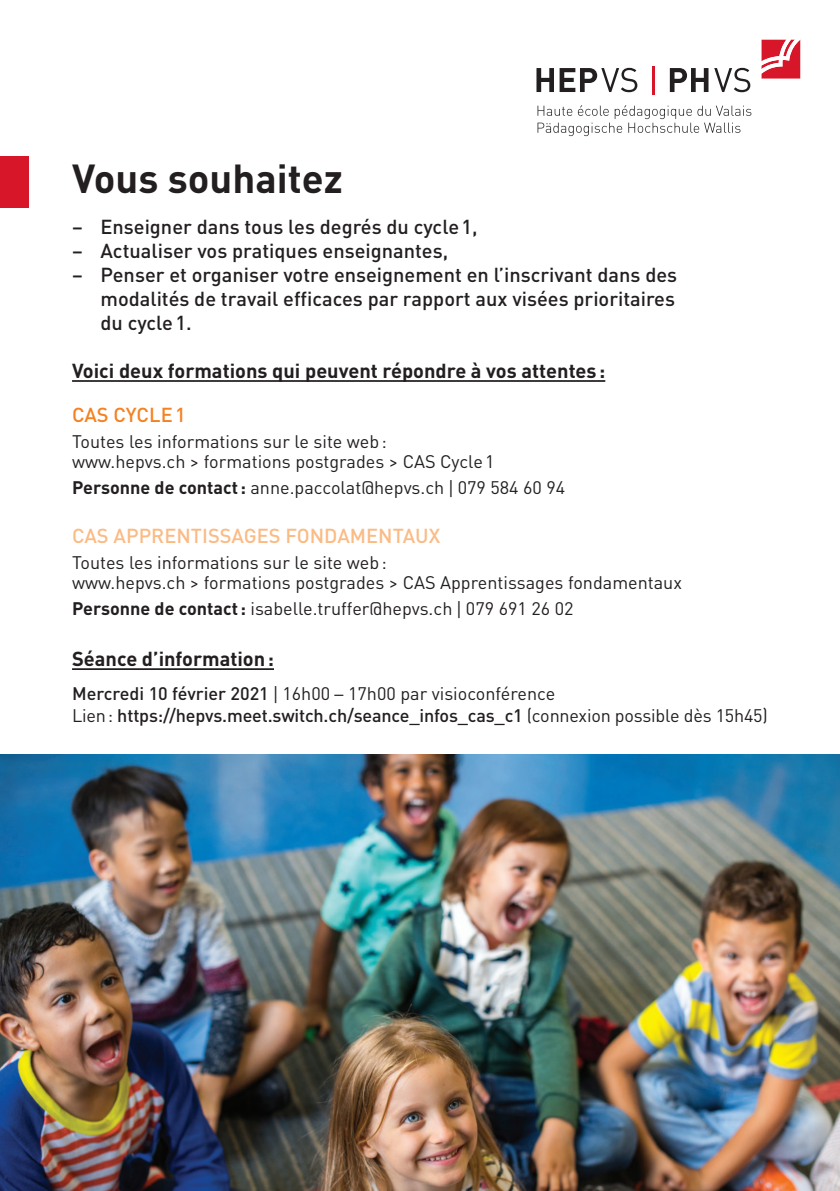
<style>
.page{position:relative;width:840px;height:1191px;background:#fff}
.page>*{position:absolute;margin:0;border:0;box-sizing:border-box;transform-origin:0 0}
.t1{font:700 40px "DIN Pro";color:#231f20}
.t2{font:500 20px/24px "DIN Pro";color:#231f20;text-align:justify}
.t3{font:700 20px "DIN Pro";color:#231f20}
.t4{font:500 20px "DIN Pro";color:#fbbb85}
.t5{font:500 20px "DIN Pro";color:#f58220}
.t6{font:18px/20px "DIN Pro";color:#231f20}
.t7{font:500 18px/22px "DIN Pro";letter-spacing:-.01em;color:#231f20}
.s1{font-weight:700}
.s2{font-family:"Lato"}
.s3{font-family:"Lato";font-weight:400}
.s4{font-weight:400}
.s5{font-family:"FS Joey";font-weight:400}
</style>
<div class="page">
<img style="left:0;top:754px;width:839px;height:437px">
<svg style="left:537px;top:105px;width:214px;height:31px"></svg>
<svg style="left:536px;top:68px;width:17px;height:24px"></svg>
<svg style="left:559px;top:68px;width:78px;height:24px"></svg>
<hr style="left:651px;top:66px;width:3px;height:28px;background:#d71729">
<svg style="left:669px;top:68px;width:81px;height:24px"></svg>
<svg style="left:761px;top:40px;width:38px;height:39px"></svg>
<hr style="left:72px;top:380px;width:533px;height:2px;background:#231f20">
<hr style="left:72px;top:668px;width:202px;height:2px;background:#231f20">
<div style="left:0;top:156px;width:28px;height:52px;background:#d71729"></div>
<h1 class="t1" style="left:72px;top:145px;width:272px">Vous souhaitez</h1>
<p class="t2" style="left:72px;top:213px;width:407px">– Enseigner dans tous les degrés du cycle1,</p>
<p class="t2" style="left:72px;top:237px;width:377px">– Actualiser vos pratiques enseignantes,</p>
<p class="t2" style="left:100px;top:261px;width:578px;text-indent:-28px">– Penser et organiser votre enseignement en l’inscrivant dans des modalités de travail efficaces par rapport aux visées prioritaires du cycle1.</p>
<p class="t3" style="left:72px;top:354px;width:534px">Voici deux formations qui peuvent répondre à vos attentes :</p>
<p class="t5" style="left:72px;top:399px;width:115px">CAS CYCLE1</p>
<p class="t6" style="left:72px;top:430px;width:424px">Toutes les informations sur le site web: www.hepvs.ch &gt; formations postgrades &gt; CAS Cycle1</p>
<p class="t6" style="left:72px;top:475px;width:494px"><span class="s1">Personne de contact:</span> anne.paccolat@hepvs.ch <span class="s2">|</span> 079 584 60 94</p>
<p class="t4" style="left:72px;top:520px;width:369px">CAS APPRENTISSAGES FONDAMENTAUX</p>
<p class="t6" style="left:72px;top:551px;width:611px">Toutes les informations sur le site web:<br>www.hepvs.ch &gt; formations postgrades &gt; CAS Apprentissages fondamentaux</p>
<p class="t6" style="left:72px;top:596px;width:502px"><span class="s1">Personne de contact:</span> isabelle.truffer@hepvs.ch <span class="s2">|</span> 079 691 26 02</p>
<p class="t3" style="left:72px;top:642px;width:203px">Séance d’information:</p>
<p class="t7" style="left:72px;top:680px;width:697px">Mercredi 10 février 2021 <span class="s3">|</span> <span class="s4">16h00</span> <span class="s5">–</span> <span class="s4">17h00 par visioconférence<br>Lien:</span> https://hepvs.meet.switch.ch/seance_infos_cas_c1 <span class="s4">(connexion possible dès 15h45)</span></p>
</div>
